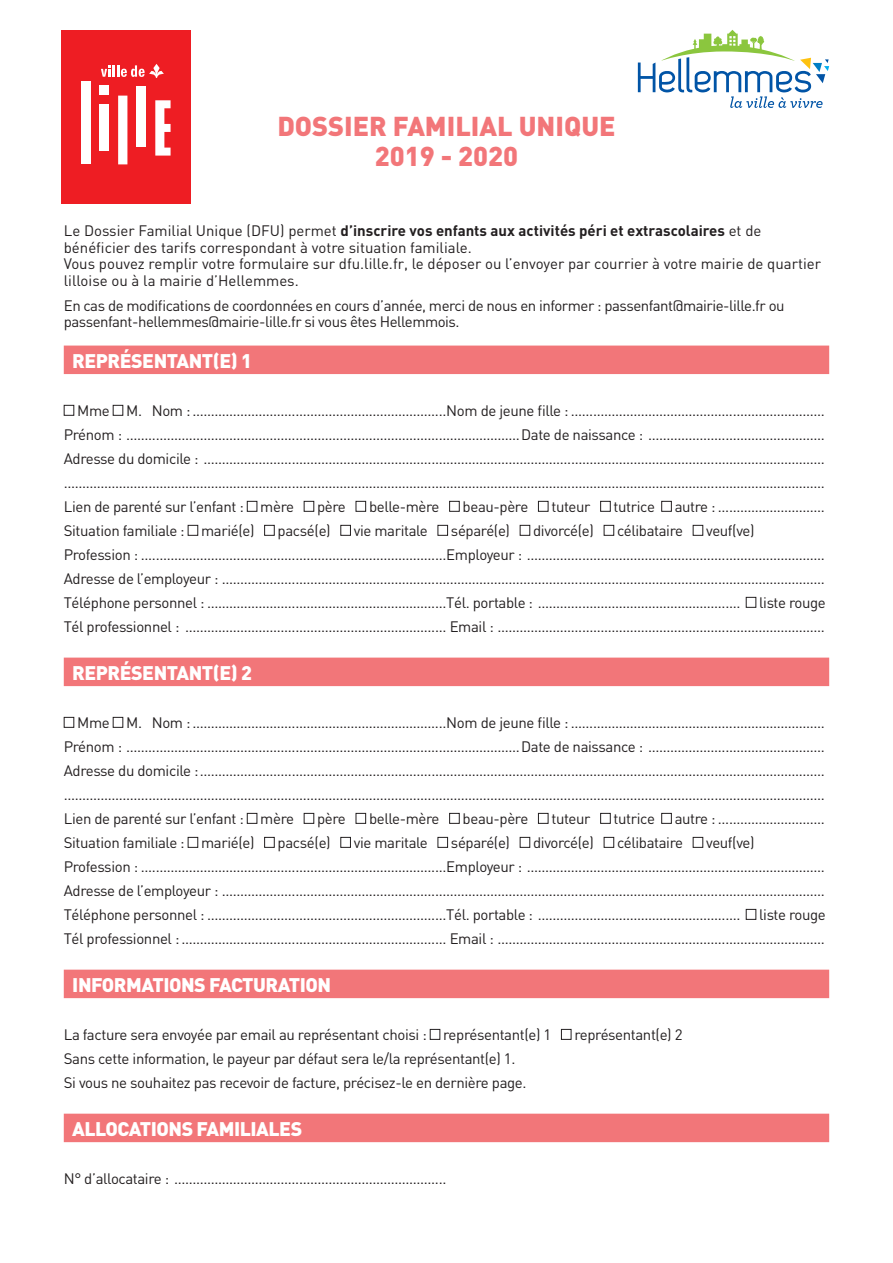
<style>
.page{position:relative;width:893px;height:1263px;background:#fff}
.page>*{position:absolute;margin:0;border:0;box-sizing:border-box;transform-origin:0 0}
.t1{font:900 27px/30px "DIN";color:#f27679;text-align:center}
.t2{font:900 19.5px "DIN";letter-spacing:-.025em;color:#fff}
.t3{font:15px/24px "DIN";letter-spacing:-.025em;color:#231f20}
.t4{font:15px/16.5px "DIN";color:#231f20}
.s1{font-weight:700}
</style>
<div class="page">
<div style="left:64px;top:346px;width:765px;height:28px;background:#f27679"></div>
<div style="left:64px;top:658px;width:765px;height:28px;background:#f27679"></div>
<div style="left:64px;top:970px;width:765px;height:28px;background:#f27679"></div>
<div style="left:64px;top:1114px;width:765px;height:28px;background:#f27679"></div>
<div style="left:64px;top:405px;width:10px;height:11px;border:1px solid #231f20"></div>
<div style="left:113px;top:405px;width:10px;height:11px;border:1px solid #231f20"></div>
<div style="left:247px;top:501px;width:10px;height:11px;border:1px solid #231f20"></div>
<div style="left:304px;top:501px;width:10px;height:11px;border:1px solid #231f20"></div>
<div style="left:356px;top:501px;width:10px;height:11px;border:1px solid #231f20"></div>
<div style="left:449px;top:501px;width:11px;height:11px;border:1px solid #231f20"></div>
<div style="left:538px;top:501px;width:10px;height:11px;border:1px solid #231f20"></div>
<div style="left:600px;top:501px;width:11px;height:11px;border:1px solid #231f20"></div>
<div style="left:661px;top:501px;width:11px;height:11px;border:1px solid #231f20"></div>
<div style="left:188px;top:525px;width:10px;height:11px;border:1px solid #231f20"></div>
<div style="left:264px;top:525px;width:11px;height:11px;border:1px solid #231f20"></div>
<div style="left:340px;top:525px;width:11px;height:11px;border:1px solid #231f20"></div>
<div style="left:438px;top:525px;width:10px;height:11px;border:1px solid #231f20"></div>
<div style="left:520px;top:525px;width:10px;height:11px;border:1px solid #231f20"></div>
<div style="left:604px;top:525px;width:10px;height:11px;border:1px solid #231f20"></div>
<div style="left:693px;top:525px;width:10px;height:11px;border:1px solid #231f20"></div>
<div style="left:746px;top:597px;width:10px;height:11px;border:1px solid #231f20"></div>
<div style="left:64px;top:717px;width:10px;height:11px;border:1px solid #231f20"></div>
<div style="left:113px;top:717px;width:10px;height:11px;border:1px solid #231f20"></div>
<div style="left:247px;top:813px;width:10px;height:11px;border:1px solid #231f20"></div>
<div style="left:304px;top:813px;width:10px;height:11px;border:1px solid #231f20"></div>
<div style="left:356px;top:813px;width:10px;height:11px;border:1px solid #231f20"></div>
<div style="left:449px;top:813px;width:11px;height:11px;border:1px solid #231f20"></div>
<div style="left:538px;top:813px;width:10px;height:11px;border:1px solid #231f20"></div>
<div style="left:600px;top:813px;width:11px;height:11px;border:1px solid #231f20"></div>
<div style="left:661px;top:813px;width:11px;height:11px;border:1px solid #231f20"></div>
<div style="left:188px;top:837px;width:10px;height:11px;border:1px solid #231f20"></div>
<div style="left:264px;top:837px;width:11px;height:11px;border:1px solid #231f20"></div>
<div style="left:340px;top:837px;width:11px;height:11px;border:1px solid #231f20"></div>
<div style="left:438px;top:837px;width:10px;height:11px;border:1px solid #231f20"></div>
<div style="left:520px;top:837px;width:10px;height:11px;border:1px solid #231f20"></div>
<div style="left:604px;top:837px;width:10px;height:11px;border:1px solid #231f20"></div>
<div style="left:693px;top:837px;width:10px;height:11px;border:1px solid #231f20"></div>
<div style="left:746px;top:909px;width:10px;height:11px;border:1px solid #231f20"></div>
<div style="left:430px;top:1029px;width:10px;height:11px;border:1px solid #231f20"></div>
<div style="left:561px;top:1029px;width:10px;height:11px;border:1px solid #231f20"></div>
<div style="left:61px;top:30px;width:129px;height:174px;background:#ee1d23"></div>
<svg style="left:101px;top:64px;width:63px;height:14px"></svg>
<div style="left:81px;top:81px;width:9px;height:83px;background:#fff"></div>
<div style="left:118px;top:96px;width:9px;height:68px;background:#fff"></div>
<div style="left:137px;top:86px;width:9px;height:61px;background:#fff"></div>
<div style="left:100px;top:104px;width:9px;height:47px;background:#fff"></div>
<div style="left:100px;top:86px;width:9px;height:9px;background:#fff"></div>
<svg style="left:155px;top:100px;width:16px;height:56px"></svg>
<svg style="left:638px;top:30px;width:191px;height:78px"></svg>
<h1 class="t1" style="left:277px;top:110px;width:340px">DOSSIER FAMILIAL UNIQUE<br>2019 - 2020</h1>
<p class="t4" style="left:64px;top:222px;width:759px">Le Dossier Familial Unique (DFU) permet <span class="s1">d’inscrire vos enfants aux activités péri et extrascolaires</span> et de bénéficier des tarifs correspondant à votre situation familiale.<br>Vous pouvez remplir votre formulaire sur dfu.lille.fr, le déposer ou l’envoyer par courrier à votre mairie de quartier lilloise ou à la mairie d’Hellemmes.</p>
<p class="t3" style="left:64px;top:297px;width:722px;line-height:16.5px">En cas de modifications de coordonnées en cours d’année, merci de nous en informer : passenfant@mairie-lille.fr ou passenfant-hellemmes@mairie-lille.fr si vous êtes Hellemmois.</p>
<h2 class="t2" style="left:72px;top:348px;width:181px">REPRÉSENTANT(E) 1</h2>
<p class="t3" style="left:64px;top:398px;width:763px;text-align:justify;text-indent:13px">Mme M. Nom :.....................................................................Nom de jeune fille : .....................................................................<br>Prénom : ...........................................................................................................Date de naissance : ................................................<br>Adresse du domicile : ......................................................................................................................................................................... ...............................................................................................................................................................................................................<br>Lien de parenté sur l’enfant : mère</p>
<p class="t3" style="left:317px;top:494px;width:30px">père</p>
<p class="t3" style="left:369px;top:494px;width:72px">belle-mère</p>
<p class="t3" style="left:463px;top:494px;width:67px">beau-père</p>
<p class="t3" style="left:551px;top:494px;width:41px">tuteur</p>
<p class="t3" style="left:614px;top:494px;width:43px">tutrice</p>
<p class="t3" style="left:675px;top:494px;width:152px">autre : .............................</p>
<p class="t3" style="left:64px;top:518px;width:763px;text-indent:642px">veuf(ve)<br>Profession : ...................................................................................Employeur : .................................................................................<br>Adresse de l’employeur : ....................................................................................................................................................................<br>Téléphone personnel : .................................................................Tél. portable : .......................................................</p>
<p class="t3" style="left:64px;top:518px;width:192px">Situation familiale : marié(e)</p>
<p class="t3" style="left:278px;top:518px;width:55px">pacsé(e)</p>
<p class="t3" style="left:354px;top:518px;width:76px">vie maritale</p>
<p class="t3" style="left:451px;top:518px;width:61px">séparé(e)</p>
<p class="t3" style="left:533px;top:518px;width:62px">divorcé(e)</p>
<p class="t3" style="left:617px;top:518px;width:67px">célibataire</p>
<p class="t3" style="left:64px;top:590px;width:763px;text-align:right">liste rouge<br>Tél professionnel : ....................................................................... Email : .........................................................................................</p>
<h2 class="t2" style="left:72px;top:660px;width:181px">REPRÉSENTANT(E) 2</h2>
<p class="t3" style="left:64px;top:710px;width:763px;text-align:justify;text-indent:13px">Mme M. Nom :.....................................................................Nom de jeune fille : .....................................................................<br>Prénom : ...........................................................................................................Date de naissance : ................................................<br>Adresse du domicile :.......................................................................................................................................................................... ...............................................................................................................................................................................................................<br>Lien de parenté sur l’enfant : mère</p>
<p class="t3" style="left:317px;top:806px;width:30px">père</p>
<p class="t3" style="left:369px;top:806px;width:72px">belle-mère</p>
<p class="t3" style="left:463px;top:806px;width:67px">beau-père</p>
<p class="t3" style="left:551px;top:806px;width:41px">tuteur</p>
<p class="t3" style="left:614px;top:806px;width:43px">tutrice</p>
<p class="t3" style="left:675px;top:806px;width:152px">autre : .............................</p>
<p class="t3" style="left:64px;top:830px;width:763px;text-indent:642px">veuf(ve)<br>Profession : ...................................................................................Employeur : .................................................................................<br>Adresse de l’employeur : ....................................................................................................................................................................<br>Téléphone personnel : .................................................................Tél. portable : .......................................................</p>
<p class="t3" style="left:64px;top:830px;width:192px">Situation familiale : marié(e)</p>
<p class="t3" style="left:278px;top:830px;width:55px">pacsé(e)</p>
<p class="t3" style="left:354px;top:830px;width:76px">vie maritale</p>
<p class="t3" style="left:451px;top:830px;width:61px">séparé(e)</p>
<p class="t3" style="left:533px;top:830px;width:62px">divorcé(e)</p>
<p class="t3" style="left:617px;top:830px;width:67px">célibataire</p>
<p class="t3" style="left:64px;top:902px;width:763px;text-align:right">liste rouge<br>Tél professionnel :........................................................................ Email : .........................................................................................</p>
<h2 class="t2" style="left:72px;top:972px;width:260px">INFORMATIONS FACTURATION</h2>
<p class="t3" style="left:64px;top:1022px;width:489px">La facture sera envoyée par email au représentant choisi : représentant(e) 1</p>
<p class="t3" style="left:574px;top:1022px;width:110px">représentant(e) 2</p>
<p class="t3" style="left:64px;top:1046px;width:464px">Sans cette information, le payeur par défaut sera le/la représentant(e) 1.<br>Si vous ne souhaitez pas recevoir de facture, précisez-le en dernière page.</p>
<h2 class="t2" style="left:72px;top:1116px;width:231px">ALLOCATIONS FAMILIALES</h2>
<p class="t3" style="left:64px;top:1166px;width:384px">N° d’allocataire : ..........................................................................</p>
</div>
